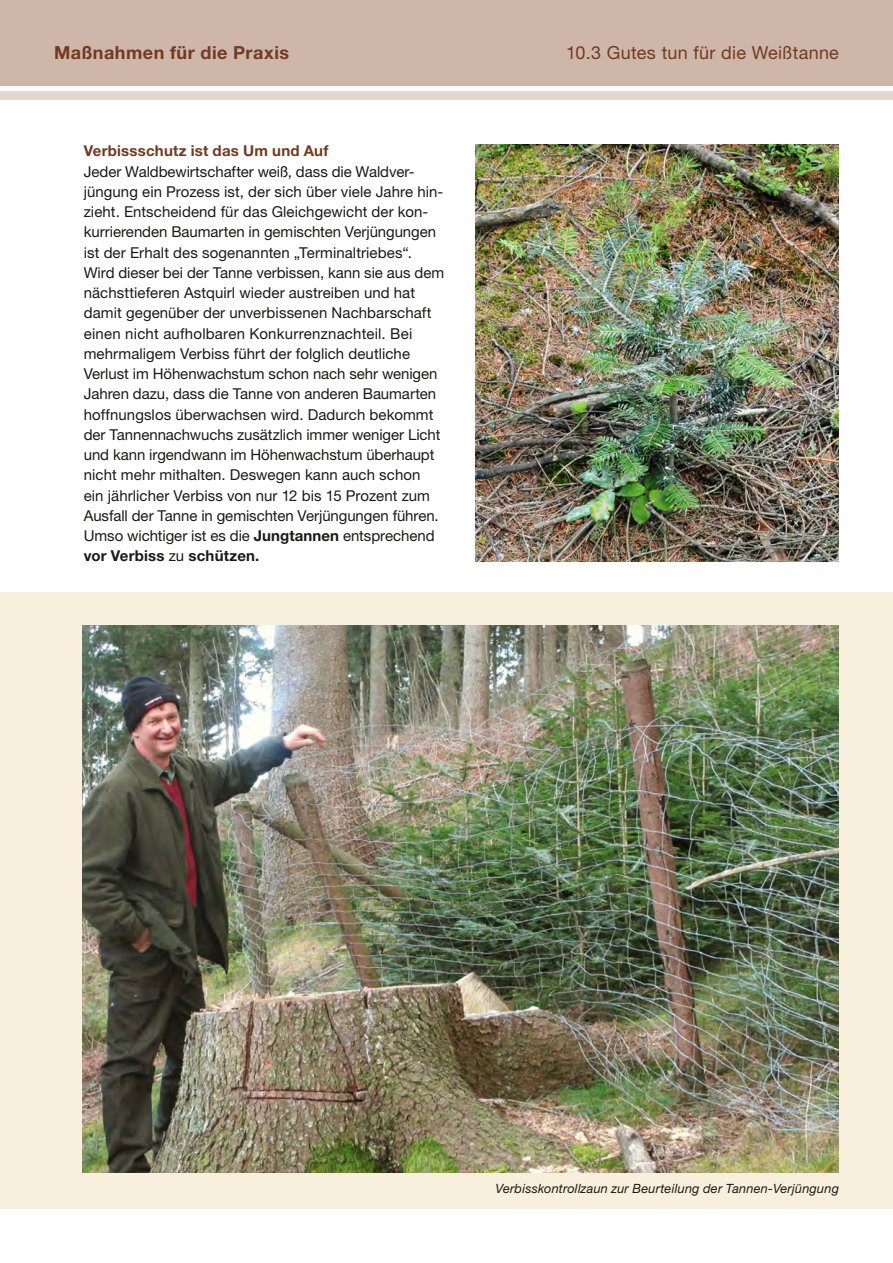
<style>
.page{position:relative;width:893px;height:1263px;background:#fff}
.page>*{position:absolute;margin:0;border:0;box-sizing:border-box;transform-origin:0 0}
.t1{font:18px "Helvetica Neue";letter-spacing:.015em;color:#733a20}
.t2{font:700 18px "Helvetica Neue";letter-spacing:.03em;color:#733a20}
.t3{font:15px/20.2px "Helvetica Neue";color:#1a1a18}
.t4{font:700 15px "Helvetica Neue";letter-spacing:.015em;color:#733a20}
.t5{font:italic 12.75px "Helvetica Neue";letter-spacing:.015em;color:#1a1a18}
.s1{font-weight:700}
</style>
<div class="page">
<div style="left:0;top:92px;width:893px;height:8px;background:#e3d6ce"></div>
<div style="left:0;top:0;width:893px;height:86px;background:#ceb7a8"></div>
<div style="left:0;top:592px;width:893px;height:617px;background:#f9efdd"></div>
<img style="left:82px;top:625px;width:757px;height:547px">
<img style="left:475px;top:145px;width:364px;height:416px">
<p class="t2" style="left:54px;top:42px;width:237px">Maßnahmen für die Praxis</p>
<p class="t4" style="left:84px;top:142px;width:246px">Verbissschutz ist das Um und Auf</p>
<p class="t3" style="left:84px;top:161px;width:362px">Jeder Waldbewirtschafter weiß, dass die Waldver&shy;jüngung ein Prozess ist, der sich über viele Jahre hin&shy;zieht. Entscheidend für das Gleichgewicht der kon&shy;kurrierenden Baumarten in gemischten Verjüngungen ist der Erhalt des sogenannten „Terminaltriebes“.<br>Wird dieser bei der Tanne verbissen, kann sie aus dem nächsttieferen Astquirl wieder austreiben und hat damit gegenüber der unverbissenen Nachbarschaft einen nicht aufholbaren Konkurrenznachteil. Bei mehrmaligem Verbiss führt der folglich deutliche Verlust im Höhenwachstum schon nach sehr wenigen Jahren dazu, dass die Tanne von anderen Baumarten hoffnungslos überwachsen wird. Dadurch bekommt der Tannennachwuchs zusätzlich immer weniger Licht und kann irgendwann im Höhenwachstum überhaupt nicht mehr mithalten. Deswegen kann auch schon<br>ein jährlicher Verbiss von nur 12 bis 15 Prozent zum Ausfall der Tanne in gemischten Verjüngungen führen.<br>Umso wichtiger ist es die <span class="s1">Jungtannen</span> entsprechend <span class="s1">vor Verbiss</span> zu <span class="s1">schützen.</span></p>
<p class="t1" style="left:566px;top:42px;width:274px">10.3 Gutes tun für die Weißtanne</p>
<p class="t5" style="left:496px;top:1181px;width:345px">Verbisskontrollzaun zur Beurteilung der Tannen-Verjüngung</p>
</div>
